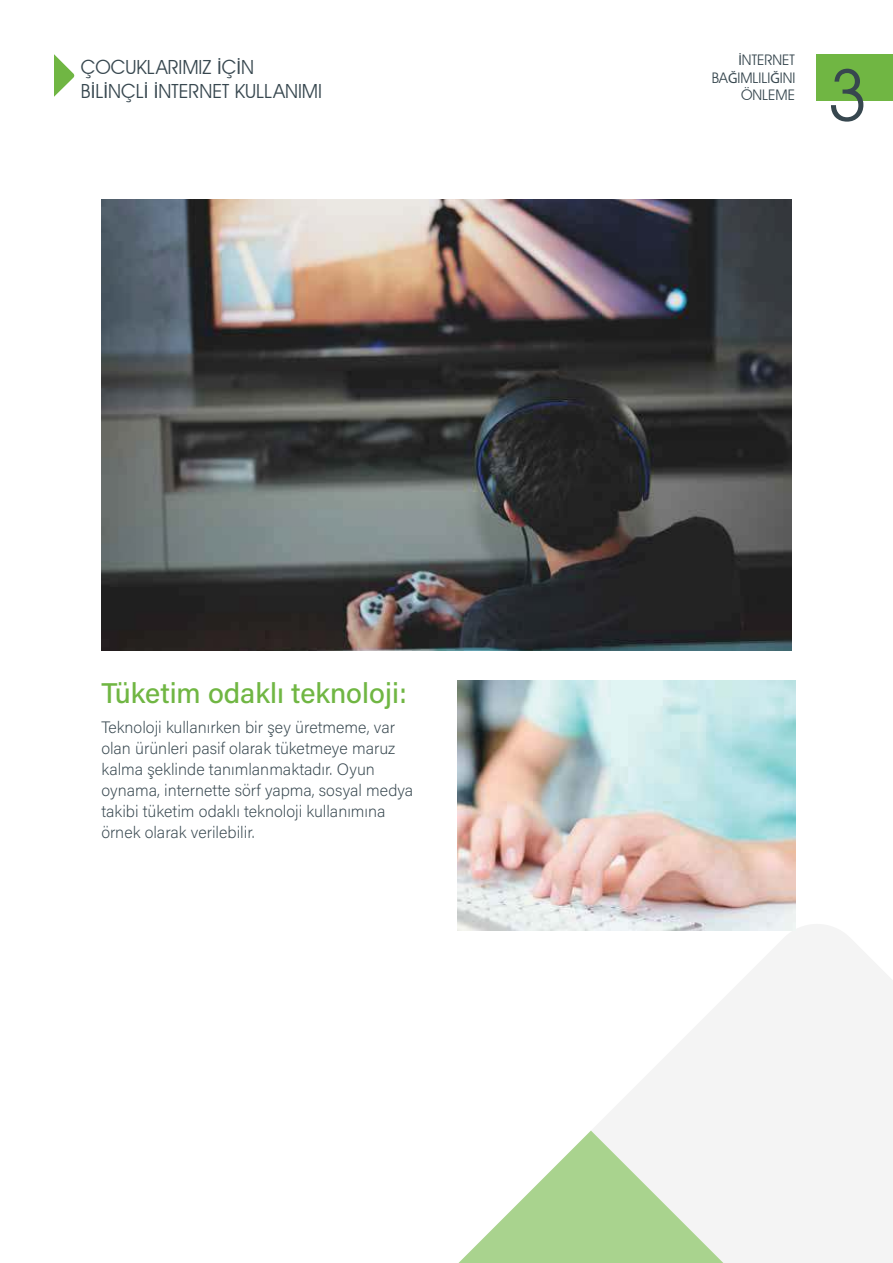
<style>
.page{position:relative;width:893px;height:1263px;background:#fff}
.page>*{position:absolute;margin:0;border:0;box-sizing:border-box;transform-origin:0 0}
.t1{font:71.55px "Avant Garde IT Cby BT";color:#37474f}
.t2{font:500 28.5px "Acumin Pro";color:#70b643}
.t3{font:19.5px/23.4px "Avant Garde IT Cby BT";color:#37474f}
.t4{font:200 16.5px/21px "Acumin Pro";color:#37474f}
.t5{font:14.55px/17.5px "Avant Garde IT Cby BT";color:#37474f;text-align:right}
.s1{font-family:"Myriad Pro"}
</style>
<div class="page">
<div style="left:816px;top:54px;width:77px;height:46px;background:#70b643"></div>
<svg style="left:593px;top:924px;width:300px;height:339px;fill:#f4f4f4"></svg>
<svg style="left:458px;top:1130px;width:265px;height:133px"></svg>
<img style="left:101px;top:200px;width:691px;height:451px">
<svg style="left:54px;top:54px;width:20px;height:43px"></svg>
<img style="left:457px;top:680px;width:338px;height:251px">
<p class="t3" style="left:81px;top:58px;width:243px">ÇOCUKLARIMIZ <span class="s1">İ</span>Ç<span class="s1">İ</span>N<br>B<span class="s1">İ</span>L<span class="s1">İ</span>NÇL<span class="s1">İ İ</span>NTERNET KULLANIMI</p>
<h2 class="t2" style="left:101px;top:678px;width:307px">Tüketim odaklı teknoloji:</h2>
<p class="t4" style="left:101px;top:717px;width:313px">Teknoloji kullanırken bir şey üretmeme, var olan ürünleri pasif olarak tüketmeye maruz kalma şeklinde tanımlanmaktadır. Oyun oynama, internette sörf yapma, sosyal medya takibi tüketim odaklı teknoloji kullanımına örnek olarak verilebilir.</p>
<p class="t5" style="left:712px;top:53px;width:85px"><span class="s1">İ</span>NTERNET<br>BA<span class="s1">Ğ</span>IMLILI<span class="s1">Ğ</span>INI<br>ÖNLEME</p>
<h1 class="t1" style="left:827px;top:69px;width:42px">3</h1>
</div>
